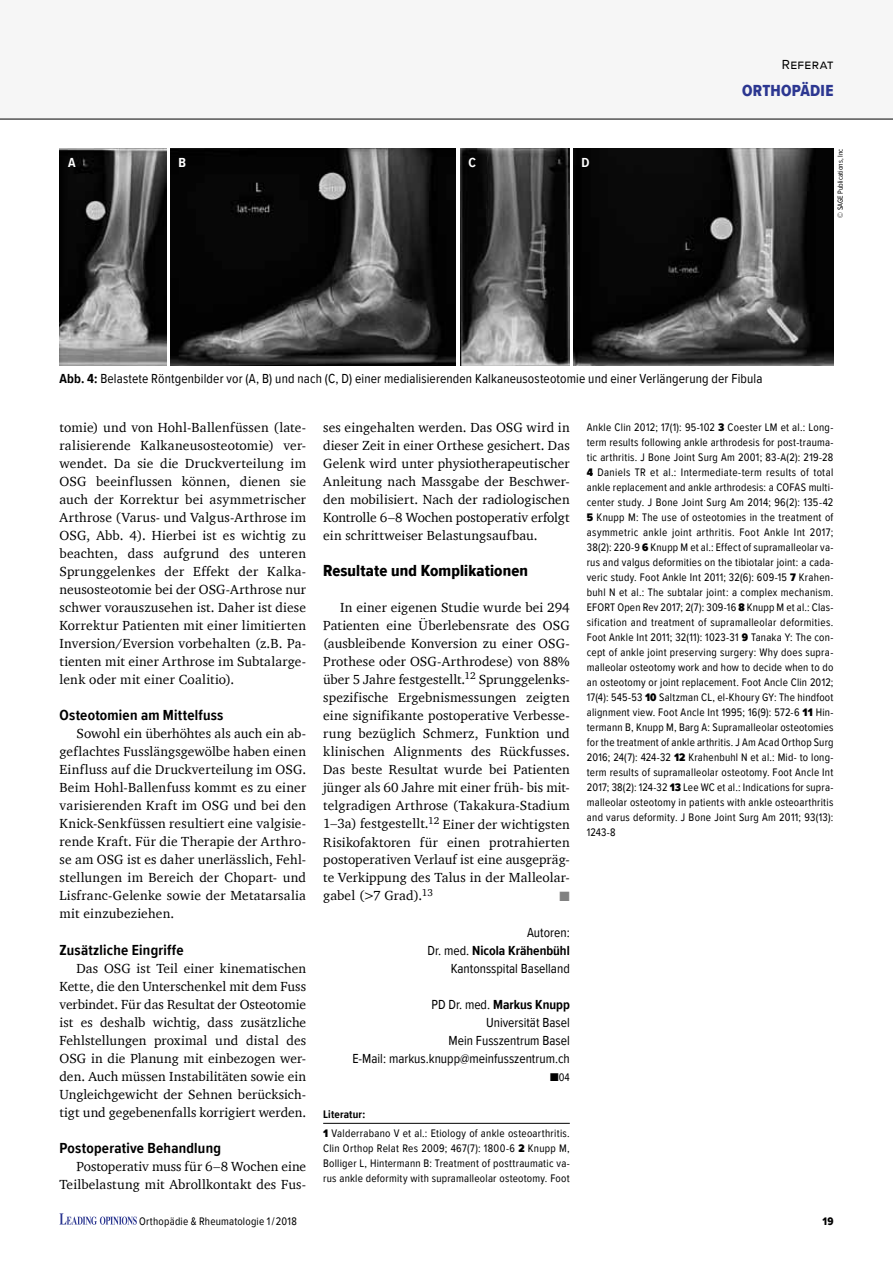
<style>
.page{position:relative;width:893px;height:1263px;background:#fff}
.page>*{position:absolute;margin:0;border:0;box-sizing:border-box;transform-origin:0 0}
.t1{font:16.5px "Proxima Nova Cond Extrabld";letter-spacing:.01em;color:#000}
.t2{font:16.5px "Proxima Nova Cond Extrabld";letter-spacing:.015em;color:#2c3791}
.t3{font:700 15px "Proxima Nova Cond";letter-spacing:.015em;color:#000}
.t4{font:13.5px/18px "Charter";letter-spacing:.01em;color:#000;text-align:justify}
.t5{font:13.5px/18px "Proxima Nova Cond";color:#000;text-align:right}
.t6{font:13.5px "Proxima Nova";color:#000}
.t7{font:700 13.5px "Proxima Nova Cond";color:#fff}
.t8{font:13.5px "Zapf Dingbats ITC";color:#818181}
.t9{font:11.25px/15px "Proxima Nova Cond";letter-spacing:.02em;color:#000;text-align:justify}
.t10{font:11.25px "Proxima Nova Cond Extrabld";color:#000}
.t11{font:7.5px "Proxima Nova Cond";color:#000}
.s1{font-weight:700}
.s2{font-weight:900}
</style>
<div class="page">
<div style="left:0;top:0;width:893px;height:119px;background:#f6f6f6"></div>
<svg style="left:60px;top:1213px;width:77px;height:12px"></svg>
<hr style="left:323px;top:1123px;width:247px;height:1px;background:#000">
<img style="left:59px;top:149px;width:107px;height:216px">
<img style="left:460px;top:149px;width:109px;height:216px">
<img style="left:170px;top:149px;width:286px;height:216px">
<img style="left:574px;top:149px;width:259px;height:216px">
<hr style="left:0;top:119px;width:893px;height:1px;background:#000">
<p class="t6" style="left:782px;top:54px;width:53px">Referat</p>
<p class="t2" style="left:742px;top:78px;width:93px">Orthopädie</p>
<p class="t7" style="left:68px;top:153px;width:9px">A</p>
<p class="t7" style="left:178px;top:153px;width:9px">B</p>
<p class="t7" style="left:468px;top:153px;width:9px">C</p>
<p class="t7" style="left:582px;top:153px;width:10px">D</p>
<p class="t11" style="left:835px;top:218px;width:71px;rotate:-90deg">© SAGE Publications, Inc</p>
<p class="t5" style="left:60px;top:369px;width:704px"><span class="s1">Abb. 4:</span> Belastete Röntgenbilder vor (A, B) und nach (C, D) einer medialisierenden Kalkaneusosteotomie und einer Verlängerung der Fibula</p>
<p class="t4" style="left:60px;top:419px;width:248px">tomie) und von Hohl-Ballenfüssen (late&shy;ralisierende Kalkaneusosteotomie) ver&shy;wendet. Da sie die Druckverteilung im OSG beeinflussen können, dienen sie auch der Korrektur bei asymmetrischer Arthrose (Varus- und Valgus-Arthrose im OSG, Abb. 4). Hierbei ist es wichtig zu beachten, dass aufgrund des unteren Sprunggelenkes der Effekt der Kalka&shy;neusosteotomie bei der OSG-Arthrose nur schwer vorauszusehen ist. Daher ist diese Korrektur Patienten mit einer limitierten Inversion/Eversion vorbehalten (z.B. Pa&shy;tienten mit einer Arthrose im Subtalarge&shy;lenk oder mit einer Coalitio).</p>
<p class="t3" style="left:60px;top:704px;width:165px">Osteotomien am Mittelfuss</p>
<p class="t4" style="left:60px;top:725px;width:248px;text-indent:17px">Sowohl ein überhöhtes als auch ein ab&shy;geflachtes Fusslängsgewölbe haben einen Einfluss auf die Druckverteilung im OSG.<br>Beim Hohl-Ballenfuss kommt es zu einer varisierenden Kraft im OSG und bei den Knick-Senkfüssen resultiert eine valgisie&shy;rende Kraft. Für die Therapie der Arthro&shy;se am OSG ist es daher unerlässlich, Fehl&shy;stellungen im Bereich der Chopart- und Lisfranc-Gelenke sowie der Metatarsalia mit einzubeziehen.</p>
<p class="t3" style="left:60px;top:938px;width:126px">Zusätzliche Eingriffe</p>
<p class="t4" style="left:60px;top:959px;width:248px;text-indent:17px">Das OSG ist Teil einer kinematischen Kette, die den Unterschenkel mit dem Fuss verbindet. Für das Resultat der Osteotomie ist es deshalb wichtig, dass zusätzliche Fehlstellungen proximal und distal des OSG in die Planung mit einbezogen wer&shy;den. Auch müssen Instabilitäten sowie ein Ungleichgewicht der Sehnen berücksich&shy;tigt und gegebenenfalls korrigiert werden.</p>
<p class="t3" style="left:60px;top:1136px;width:163px">Postoperative Behandlung</p>
<p class="t4" style="left:60px;top:1157px;width:248px;text-align:right">Postoperativ muss für 6–8 Wochen eine<br>Teilbelastung mit Abrollkontakt des Fus-</p>
<p class="t4" style="left:323px;top:419px;width:248px">ses eingehalten werden. Das OSG wird in dieser Zeit in einer Orthese gesichert. Das Gelenk wird unter physiotherapeutischer Anleitung nach Massgabe der Beschwer&shy;den mobilisiert. Nach der radiologischen Kontrolle 6–8 Wochen postoperativ erfolgt ein schrittweiser Belastungsaufbau.</p>
<p class="t1" style="left:323px;top:559px;width:206px">Resultate und Komplikationen</p>
<p class="t4" style="left:323px;top:599px;width:248px;text-indent:17px">In einer eigenen Studie wurde bei 294<br>Patienten eine Überlebensrate des OSG (ausbleibende Konversion zu einer OSG-Prothese oder OSG-Arthrodese) von 88% über 5 Jahre festgestellt.<sup>12</sup> Sprunggelenks&shy;spezifische Ergebnismessungen zeigten eine signifikante postoperative Verbesse&shy;rung bezüglich Schmerz, Funktion und klinischen Alignments des Rückfusses.<br>Das beste Resultat wurde bei Patienten jünger als 60 Jahre mit einer früh- bis mit&shy;telgradigen Arthrose (Takakura-Stadium 1–3a) festgestellt.<sup>12</sup> Einer der wichtigsten Risikofaktoren für einen protrahierten postoperativen Verlauf ist eine ausgepräg&shy;te Verkippung des Talus in der Malleolar&shy;gabel (&gt;7 Grad).<sup>13</sup></p>
<p class="t8" style="left:559px;top:889px;width:12px">■</p>
<p class="t5" style="left:428px;top:922px;width:144px">Autoren:<br>Dr. med. <span class="s1">Nicola Krähenbühl<br></span>Kantonsspital Baselland</p>
<p class="t5" style="left:352px;top:994px;width:219px">PD Dr. med. <span class="s1">Markus Knupp<br></span>Universität Basel<br>Mein Fusszentrum Basel<br>E-Mail: markus.knupp@meinfusszentrum.ch</p>
<p class="t9" style="left:550px;top:1069px;width:21px">■04</p>
<p class="t9" style="left:323px;top:1104px;width:248px;line-height:19.2px"><span class="s1">Literatur:<br></span><span class="s2">1</span> Valderrabano V et al.: Etiology of ankle osteoarthritis.</p>
<p class="t9" style="left:323px;top:1140px;width:248px">Clin Orthop Relat Res 2009; 467(7): 1800-6 <span class="s2">2</span> Knupp M, Bolliger L, Hintermann B: Treatment of posttraumatic va&shy;rus ankle deformity with supramalleolar osteotomy. Foot</p>
<p class="t9" style="left:587px;top:419px;width:248px">Ankle Clin 2012; 17(1): 95-102 <span class="s2">3</span> Coester LM et al.: Long&shy;term results following ankle arthrodesis for post-trauma&shy;tic arthritis. J Bone Joint Surg Am 2001; 83-A(2): 219-28<br><span class="s2">4</span> Daniels TR et al.: Intermediate-term results of total ankle replacement and ankle arthrodesis: a COFAS multi&shy;center study. J Bone Joint Surg Am 2014; 96(2): 135-42<br><span class="s2">5</span> Knupp M: The use of osteotomies in the treatment of asymmetric ankle joint arthritis. Foot Ankle Int 2017; 38(2): 220-9 <span class="s2">6</span> Knupp M et al.: Effect of supramalleolar va&shy;rus and valgus deformities on the tibiotalar joint: a cada&shy;veric study. Foot Ankle Int 2011; 32(6): 609-15 <span class="s2">7</span> Krahen&shy;buhl N et al.: The subtalar joint: a complex mechanism.<br>EFORT Open Rev 2017; 2(7): 309-16 <span class="s2">8</span> Knupp M et al.: Clas&shy;sification and treatment of supramalleolar deformities.<br>Foot Ankle Int 2011; 32(11): 1023-31 <span class="s2">9</span> Tanaka Y: The con&shy;cept of ankle joint preserving surgery: Why does supra&shy;malleolar osteotomy work and how to decide when to do an osteotomy or joint replacement. Foot Ancle Clin 2012; 17(4): 545-53 <span class="s2">10</span> Saltzman CL, el-Khoury GY: The hindfoot alignment view. Foot Ancle Int 1995; 16(9): 572-6 <span class="s2">11</span> Hin&shy;termann B, Knupp M, Barg A: Supramalleolar osteotomies for the treatment of ankle arthritis. J Am Acad Orthop Surg 2016; 24(7): 424-32 <span class="s2">12</span> Krahenbuhl N et al.: Mid- to long&shy;term results of supramalleolar osteotomy. Foot Ancle Int 2017; 38(2): 124-32 <span class="s2">13</span> Lee WC et al.: Indications for supra&shy;malleolar osteotomy in patients with ankle osteoarthritis and varus deformity. J Bone Joint Surg Am 2011; 93(13):<br>1243-8</p>
<p class="t9" style="left:139px;top:1213px;width:159px">Orthopädie &amp; Rheumatologie 1 / 2018</p>
<p class="t10" style="left:822px;top:1212px;width:12px">19</p>
</div>
